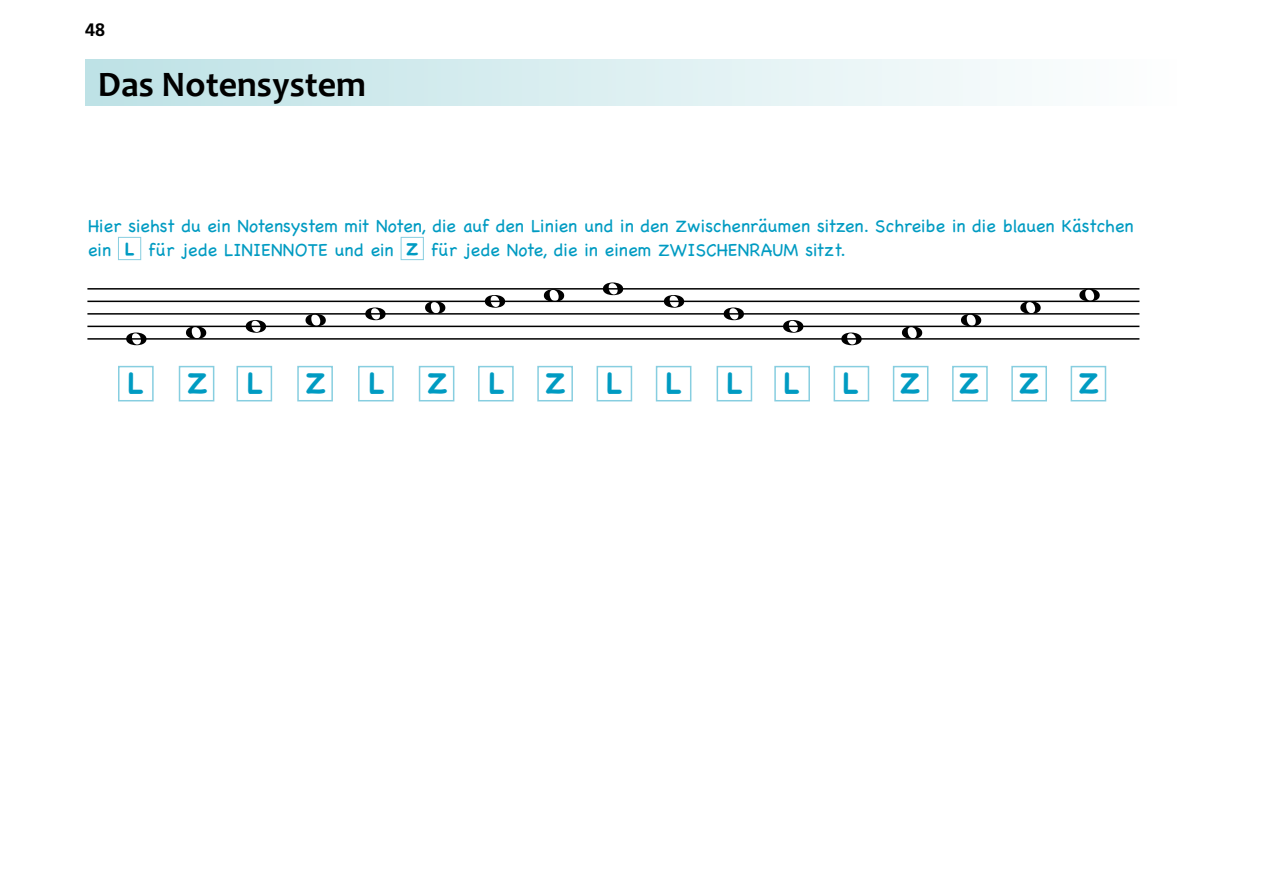
<style>
.page{position:relative;width:1263px;height:893px;background:#fff}
.page>*{position:absolute;margin:0;border:0;box-sizing:border-box;transform-origin:0 0}
.t1{font:50.1px "Petrucci";letter-spacing:.79em;color:#000}
.t2{font:700 36px "Candara";color:#000}
.t3{font:700 30px "Chalkboard";color:#009bc2}
.t4{font:18px/24px "Chalkboard";color:#009bc2}
.t5{font:700 18px "Frutiger LT Std";color:#000}
.s1{font-weight:700}
</style>
<div class="page">
<div style="left:85px;top:60px;width:1092px;height:46px;background:linear-gradient(to right,#bde1e5,#fefefe)"></div>
<hr style="left:87px;top:288px;width:1052px;height:2px;background:#000">
<hr style="left:87px;top:301px;width:1052px;height:1px;background:#000">
<hr style="left:87px;top:313px;width:1052px;height:2px;background:#000">
<hr style="left:87px;top:326px;width:1052px;height:1px;background:#000">
<hr style="left:87px;top:338px;width:1052px;height:2px;background:#000">
<div style="left:118px;top:366px;width:36px;height:35px;border:2px solid #87cee0"></div>
<div style="left:179px;top:366px;width:35px;height:35px;border:2px solid #87cee0"></div>
<div style="left:236px;top:366px;width:36px;height:35px;border:2px solid #87cee0"></div>
<div style="left:297px;top:366px;width:36px;height:35px;border:2px solid #87cee0"></div>
<div style="left:358px;top:366px;width:36px;height:35px;border:2px solid #87cee0"></div>
<div style="left:419px;top:366px;width:35px;height:35px;border:2px solid #87cee0"></div>
<div style="left:478px;top:366px;width:36px;height:35px;border:2px solid #87cee0"></div>
<div style="left:537px;top:366px;width:36px;height:35px;border:2px solid #87cee0"></div>
<div style="left:596px;top:366px;width:36px;height:35px;border:2px solid #87cee0"></div>
<div style="left:656px;top:366px;width:35px;height:35px;border:2px solid #87cee0"></div>
<div style="left:716px;top:366px;width:36px;height:35px;border:2px solid #87cee0"></div>
<div style="left:774px;top:366px;width:36px;height:35px;border:2px solid #87cee0"></div>
<div style="left:833px;top:366px;width:36px;height:35px;border:2px solid #87cee0"></div>
<div style="left:893px;top:366px;width:35px;height:35px;border:2px solid #87cee0"></div>
<div style="left:952px;top:366px;width:36px;height:35px;border:2px solid #87cee0"></div>
<div style="left:1011px;top:366px;width:36px;height:35px;border:2px solid #87cee0"></div>
<div style="left:1070px;top:366px;width:36px;height:35px;border:2px solid #87cee0"></div>
<div style="left:118px;top:237px;width:23px;height:23px;border:1px solid #87cee0"></div>
<div style="left:401px;top:237px;width:23px;height:23px;border:1px solid #87cee0"></div>
<p class="t5" style="left:85px;top:19px;width:22px">48</p>
<h2 class="t2" style="left:98px;top:62px;width:270px">Das Notensystem</h2>
<p class="t4" style="left:88px;top:214px;width:1047px">Hier siehst du ein Notensystem mit Noten, die auf den Linien und in den Zwischenräumen sitzen. Schreibe in die blauen Kästchen ein <span class="s1">L</span> für jede LINIENNOTE und ein <span class="s1">Z</span> für jede Note, die in einem ZWISCHENRAUM sitzt.</p>
<h1 class="t1" style="left:126px;top:267px;width:975px">wwwwwwwwwwwwwwwww</h1>
<h3 class="t3" style="left:128px;top:366px;width:18px">L</h3>
<h3 class="t3" style="left:187px;top:366px;width:22px">Z</h3>
<h3 class="t3" style="left:247px;top:366px;width:18px">L</h3>
<h3 class="t3" style="left:306px;top:366px;width:22px">Z</h3>
<h3 class="t3" style="left:368px;top:366px;width:18px">L</h3>
<h3 class="t3" style="left:427px;top:366px;width:22px">Z</h3>
<h3 class="t3" style="left:489px;top:366px;width:18px">L</h3>
<h3 class="t3" style="left:545px;top:366px;width:22px">Z</h3>
<h3 class="t3" style="left:606px;top:366px;width:18px">L</h3>
<h3 class="t3" style="left:665px;top:366px;width:18px">L</h3>
<h3 class="t3" style="left:726px;top:366px;width:18px">L</h3>
<h3 class="t3" style="left:783px;top:366px;width:18px">L</h3>
<h3 class="t3" style="left:843px;top:366px;width:18px">L</h3>
<h3 class="t3" style="left:900px;top:366px;width:22px">Z</h3>
<h3 class="t3" style="left:959px;top:366px;width:22px">Z</h3>
<h3 class="t3" style="left:1019px;top:366px;width:22px">Z</h3>
<h3 class="t3" style="left:1078px;top:366px;width:22px">Z</h3>
</div>
